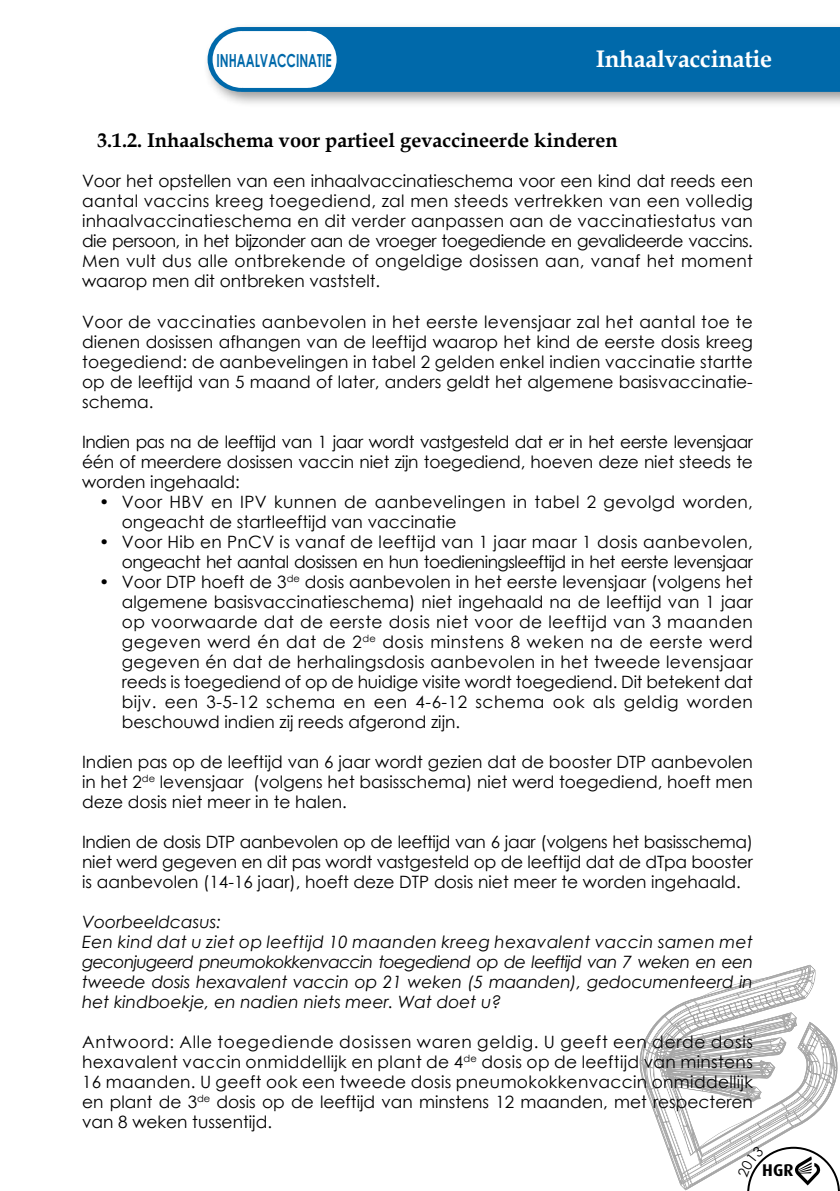
<style>
.page{position:relative;width:840px;height:1191px;background:#fff}
.page>*{position:absolute;margin:0;border:0;box-sizing:border-box;transform-origin:0 0}
.t1{font:700 24px "Book Antiqua";letter-spacing:-.01em;color:#fff}
.t2{font:700 20px "Book Antiqua";color:#000}
.t3{font:700 18px "Century Gothic";color:#0069aa;scale:.67 1}
.t4{font:17px/20px "Century Gothic";color:#000;text-align:justify}
.t5{font:italic 17px/20px "Century Gothic";letter-spacing:-.01em;color:#000}
.t6{font:17px/20px "Century Gothic";letter-spacing:-.03em;color:#000;text-align:right}
.t7{font:17px/20px "Century Gothic";letter-spacing:.02em;color:#000}
.t8{font:700 17px "Dax";color:#000}
</style>
<div class="page">
<div style="left:203px;top:22px;width:636px;height:87px;background:#000;opacity:.4"></div>
<div style="left:207px;top:27px;width:632px;height:65px;background:#0069aa"></div>
<svg style="left:212px;top:31px;width:124px;height:57px"></svg>
<svg style="left:639px;top:965px;width:200px;height:226px"></svg>
<p class="t3" style="left:216px;top:46px;width:173px">INHAALVACCINATIE</p>
<h1 class="t1" style="left:595px;top:42px;width:178px">Inhaalvaccinatie</h1>
<p class="t2" style="left:97px;top:127px;width:521px">3.1.2. Inhaalschema voor partieel gevaccineerde kinderen</p>
<p class="t4" style="left:82px;top:171px;width:672px">Voor het opstellen van een inhaalvaccinatieschema voor een kind dat reeds een aantal vaccins kreeg toegediend, zal men steeds vertrekken van een volledig inhaalvaccinatieschema en dit verder aanpassen aan de vaccinatiestatus van die persoon, in het bijzonder aan de vroeger toegediende en gevalideerde vaccins.<br>Men vult dus alle ontbrekende of ongeldige dosissen aan, vanaf het moment waarop men dit ontbreken vaststelt.</p>
<p class="t4" style="left:82px;top:311px;width:672px">Voor de vaccinaties aanbevolen in het eerste levensjaar zal het aantal toe te dienen dosissen afhangen van de leeftijd waarop het kind de eerste dosis kreeg toegediend: de aanbevelingen in tabel 2 gelden enkel indien vaccinatie startte op de leeftijd van 5 maand of later, anders geldt het algemene basisvaccinatie&shy;schema.</p>
<p class="t4" style="left:82px;top:431px;width:672px">Indien pas na de leeftijd van 1 jaar wordt vastgesteld dat er in het eerste levensjaar één of meerdere dosissen vaccin niet zijn toegediend, hoeven deze niet steeds te worden ingehaald:</p>
<p class="t7" style="left:122px;top:491px;width:632px;text-indent:-23px">• Voor HBV en IPV kunnen de aanbevelingen in tabel 2 gevolgd worden, ongeacht de startleeftijd van vaccinatie</p>
<p class="t6" style="left:99px;top:531px;width:655px">• Voor Hib en PnCV is vanaf de leeftijd van 1 jaar maar 1 dosis aanbevolen, ongeacht het aantal dosissen en hun toedieningsleeftijd in het eerste levensjaar</p>
<p class="t4" style="left:122px;top:571px;width:632px;text-indent:-23px">• Voor DTP hoeft de 3<sup>de</sup> dosis aanbevolen in het eerste levensjaar (volgens het algemene basisvaccinatieschema) niet ingehaald na de leeftijd van 1 jaar op voorwaarde dat de eerste dosis niet voor de leeftijd van 3 maanden gegeven werd én dat de 2<sup>de</sup> dosis minstens 8 weken na de eerste werd gegeven én dat de herhalingsdosis aanbevolen in het tweede levensjaar reeds is toegediend of op de huidige visite wordt toegediend. Dit betekent dat bijv. een 3-5-12 schema en een 4-6-12 schema ook als geldig worden beschouwd indien zij reeds afgerond zijn.</p>
<p class="t4" style="left:82px;top:751px;width:672px">Indien pas op de leeftijd van 6 jaar wordt gezien dat de booster DTP aanbevolen in het 2<sup>de</sup> levensjaar (volgens het basisschema) niet werd toegediend, hoeft men deze dosis niet meer in te halen.</p>
<p class="t4" style="left:82px;top:831px;width:672px">Indien de dosis DTP aanbevolen op de leeftijd van 6 jaar (volgens het basisschema) niet werd gegeven en dit pas wordt vastgesteld op de leeftijd dat de dTpa booster is aanbevolen (14-16 jaar), hoeft deze DTP dosis niet meer te worden ingehaald.</p>
<p class="t5" style="left:82px;top:911px;width:672px">Voorbeeldcasus:<br>Een kind dat u ziet op leeftijd 10 maanden kreeg hexavalent vaccin samen met geconjugeerd pneumokokkenvaccin toegediend op de leeftijd van 7 weken en een tweede dosis hexavalent vaccin op 21 weken (5 maanden), gedocumenteerd in het kindboekje, en nadien niets meer. Wat doet u?</p>
<p class="t4" style="left:82px;top:1031px;width:672px">Antwoord: Alle toegediende dosissen waren geldig. U geeft een derde dosis hexavalent vaccin onmiddellijk en plant de 4<sup>de</sup> dosis op de leeftijd van minstens 16 maanden. U geeft ook een tweede dosis pneumokokkenvaccin onmiddellijk en plant de 3<sup>de</sup> dosis op de leeftijd van minstens 12 maanden, met respecteren van 8 weken tussentijd.</p>
<p class="t8" style="left:761px;top:1160px;width:33px">HGR</p>
</div>
